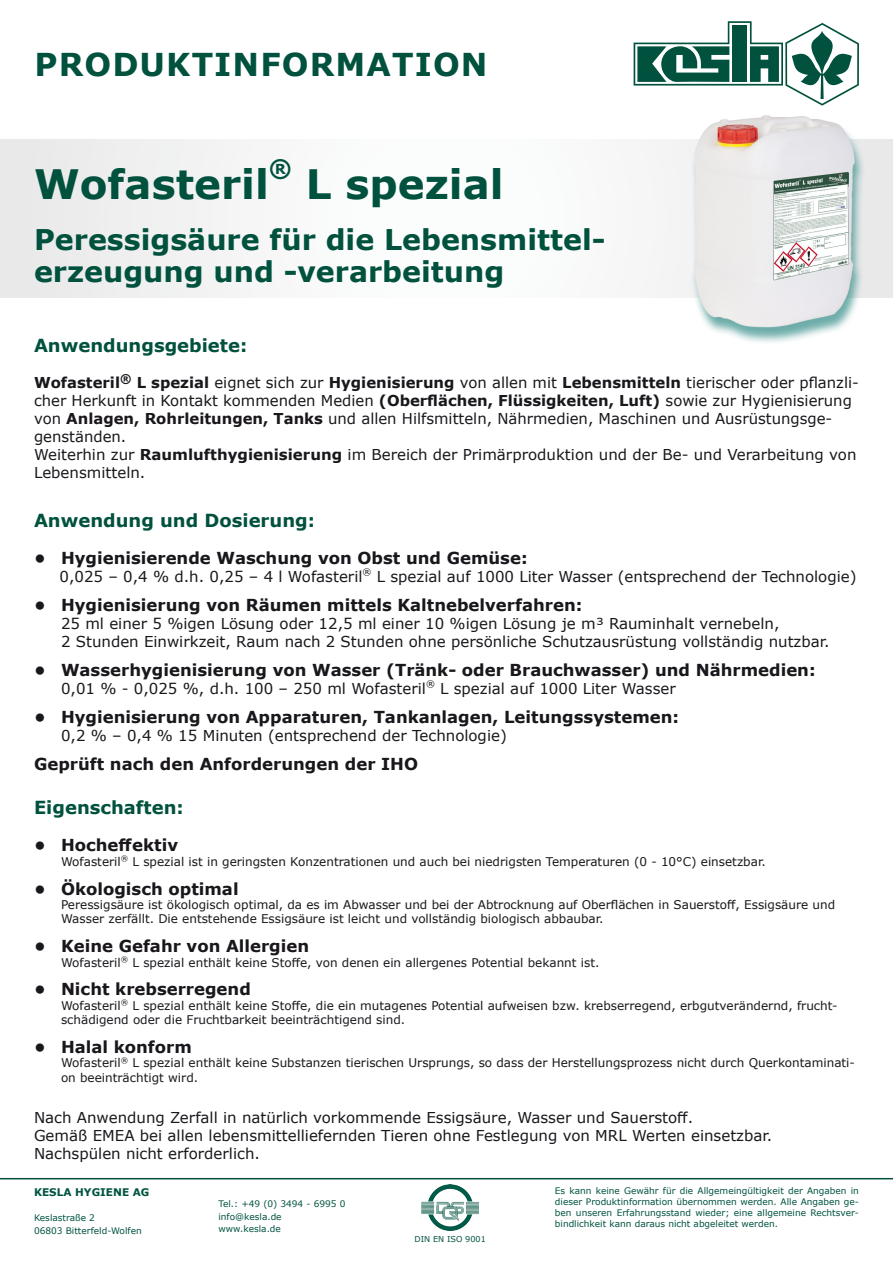
<style>
.page{position:relative;width:893px;height:1263px;background:#fff}
.page>*{position:absolute;margin:0;border:0;box-sizing:border-box;transform-origin:0 0}
.t1{font:700 40.5px "Verdana";color:#00513d}
.t2{font:700 31.5px "Verdana";letter-spacing:.035em;color:#00513d}
.t3{font:700 28.5px "Verdana";color:#00513d}
.t4{font:700 24px "Verdana";color:#00513d}
.t5{font:700 18px "Verdana";color:#00513d}
.t6{font:700 16.5px "Verdana";color:#1a171c}
.t7{font:15px/18px "Verdana";color:#1a171c}
.t8{font:12px/14.4px "Verdana";color:#1a171c}
.t9{font:700 10.5px "Verdana";color:#005340}
.t10{font:9px/10.8px "Verdana";color:#005340;text-align:justify}
.t11{font:9px "Verdana";color:#1a171c}
.t12{font:8.1px "Verdana";color:#005340}
.s1{font-weight:700}
</style>
<div class="page">
<div style="left:0;top:139px;width:893px;height:159px;background:linear-gradient(to bottom,#f5f6f6,#f5f6f6)"></div>
<svg style="left:634px;top:21px;width:225px;height:65px"></svg>
<img style="left:665px;top:43px;width:219px;height:300px">
<img style="left:421px;top:1184px;width:58px;height:46px">
<hr style="left:0;top:1178px;width:893px;height:1px;background:#00513d">
<p class="t2" style="left:35px;top:42px;width:454px">PRODUKTINFORMATION</p>
<p class="t1" style="left:34px;top:156px;width:236px">Wofasteril</p>
<p class="t4" style="left:269px;top:151px;width:25px">®</p>
<p class="t1" style="left:306px;top:156px;width:199px">L spezial</p>
<p class="t3" style="left:34px;top:220px;width:573px">Peressigsäure für die Lebensmittel-</p>
<p class="t3" style="left:34px;top:251px;width:472px">erzeugung und -verarbeitung</p>
<p class="t5" style="left:34px;top:332px;width:215px">Anwendungsgebiete:</p>
<p class="t7" style="left:34px;top:373px;width:826px"><span class="s1">Wofasteril</span><sup>®</sup> <span class="s1">L spezial</span> eignet sich zur <span class="s1">Hygienisierung</span> von allen mit <span class="s1">Lebensmitteln</span> tierischer oder pflanzli&shy;cher Herkunft in Kontakt kommenden Medien <span class="s1">(Oberflächen, Flüssigkeiten, Luft)</span> sowie zur Hygienisierung von <span class="s1">Anlagen, Rohrleitungen, Tanks</span> und allen Hilfsmitteln, Nährmedien, Maschinen und Ausrüstungsge&shy;genständen.</p>
<p class="t7" style="left:34px;top:445px;width:824px">Weiterhin zur <span class="s1">Raumlufthygienisierung</span> im Bereich der Primärproduktion und der Be- und Verarbeitung von<br>Lebensmitteln.</p>
<p class="t5" style="left:34px;top:507px;width:282px">Anwendung und Dosierung:</p>
<p class="t6" style="left:34px;top:547px;width:495px">• Hygienisierende Waschung von Obst und Gemüse:</p>
<p class="t7" style="left:60px;top:568px;width:305px">0,025 – 0,4 % d.h. 0,25 – 4 l Wofasteril</p>
<p class="t11" style="left:363px;top:565px;width:10px">®</p>
<p class="t7" style="left:377px;top:568px;width:481px">L spezial auf 1000 Liter Wasser (entsprechend der Technologie)</p>
<p class="t6" style="left:34px;top:593px;width:550px">• Hygienisierung von Räumen mittels Kaltnebelverfahren:</p>
<p class="t7" style="left:61px;top:615px;width:720px">25 ml einer 5 %igen Lösung oder 12,5 ml einer 10 %igen Lösung je m³ Rauminhalt vernebeln,</p>
<p class="t7" style="left:61px;top:633px;width:770px">2 Stunden Einwirkzeit, Raum nach 2 Stunden ohne persönliche Schutzausrüstung vollständig nutzbar.</p>
<p class="t6" style="left:34px;top:658px;width:783px">• Wasserhygienisierung von Wasser (Tränk- oder Brauchwasser) und Nährmedien:</p>
<p class="t7" style="left:61px;top:679px;width:366px">0,01 % - 0,025 %, d.h. 100 – 250 ml Wofasteril</p>
<p class="t11" style="left:426px;top:677px;width:10px">®</p>
<p class="t7" style="left:440px;top:679px;width:237px">L spezial auf 1000 Liter Wasser</p>
<p class="t6" style="left:34px;top:705px;width:647px">• Hygienisierung von Apparaturen, Tankanlagen, Leitungssystemen:</p>
<p class="t7" style="left:61px;top:726px;width:447px">0,2 % – 0,4 % 15 Minuten (entsprechend der Technologie)</p>
<p class="t6" style="left:34px;top:752px;width:385px">Geprüft nach den Anforderungen der IHO</p>
<p class="t5" style="left:34px;top:794px;width:151px">Eigenschaften:</p>
<p class="t6" style="left:34px;top:834px;width:146px">• Hocheffektiv</p>
<p class="t8" style="left:61px;top:854px;width:706px">Wofasteril<sup>®</sup> L spezial ist in geringsten Konzentrationen und auch bei niedrigsten Temperaturen (0 - 10°C) einsetzbar.</p>
<p class="t6" style="left:34px;top:877px;width:206px">• Ökologisch optimal</p>
<p class="t8" style="left:61px;top:897px;width:776px">Peressigsäure ist ökologisch optimal, da es im Abwasser und bei der Abtrocknung auf Oberflächen in Sauerstoff, Essigsäure und<br>Wasser zerfällt. Die entstehende Essigsäure ist leicht und vollständig biologisch abbaubar.</p>
<p class="t6" style="left:34px;top:934px;width:277px">• Keine Gefahr von Allergien</p>
<p class="t8" style="left:61px;top:955px;width:540px">Wofasteril<sup>®</sup> L spezial enthält keine Stoffe, von denen ein allergenes Potential bekannt ist.</p>
<p class="t6" style="left:34px;top:978px;width:218px">• Nicht krebserregend</p>
<p class="t8" style="left:61px;top:998px;width:778px">Wofasteril<sup>®</sup> L spezial enthält keine Stoffe, die ein mutagenes Potential aufweisen bzw. krebserregend, erbgutverändernd, frucht&shy;schädigend oder die Fruchtbarkeit beeinträchtigend sind.</p>
<p class="t6" style="left:34px;top:1035px;width:159px">• Halal konform</p>
<p class="t8" style="left:61px;top:1056px;width:795px">Wofasteril<sup>®</sup> L spezial enthält keine Substanzen tierischen Ursprungs, so dass der Herstellungsprozess nicht durch Querkontaminati&shy;on beeinträchtigt wird.</p>
<p class="t7" style="left:34px;top:1109px;width:661px">Nach Anwendung Zerfall in natürlich vorkommende Essigsäure, Wasser und Sauerstoff.</p>
<p class="t7" style="left:34px;top:1127px;width:740px">Gemäß EMEA bei allen lebensmittelliefernden Tieren ohne Festlegung von MRL Werten einsetzbar.</p>
<p class="t7" style="left:34px;top:1145px;width:227px">Nachspülen nicht erforderlich.</p>
<p class="t9" style="left:34px;top:1184px;width:117px">KESLA HYGIENE AG</p>
<p class="t10" style="left:34px;top:1212px;width:63px">Keslastraße 2</p>
<p class="t10" style="left:34px;top:1225px;width:109px">06803 Bitterfeld-Wolfen</p>
<p class="t10" style="left:218px;top:1198px;width:129px">Tel.: +49 (0) 3494 - 6995 0</p>
<p class="t10" style="left:218px;top:1211px;width:65px">info@kesla.de</p>
<p class="t10" style="left:218px;top:1224px;width:64px">www.kesla.de</p>
<p class="t12" style="left:415px;top:1234px;width:73px">DIN EN ISO 9001</p>
<p class="t10" style="left:555px;top:1185px;width:306px">Es kann keine Gewähr für die Allgemeingültigkeit der Angaben in dieser Produktinformation übernommen werden. Alle Angaben ge&shy;ben unseren Erfahrungsstand wieder; eine allgemeine Rechtsver&shy;bindlichkeit kann daraus nicht abgeleitet werden.</p>
</div>
